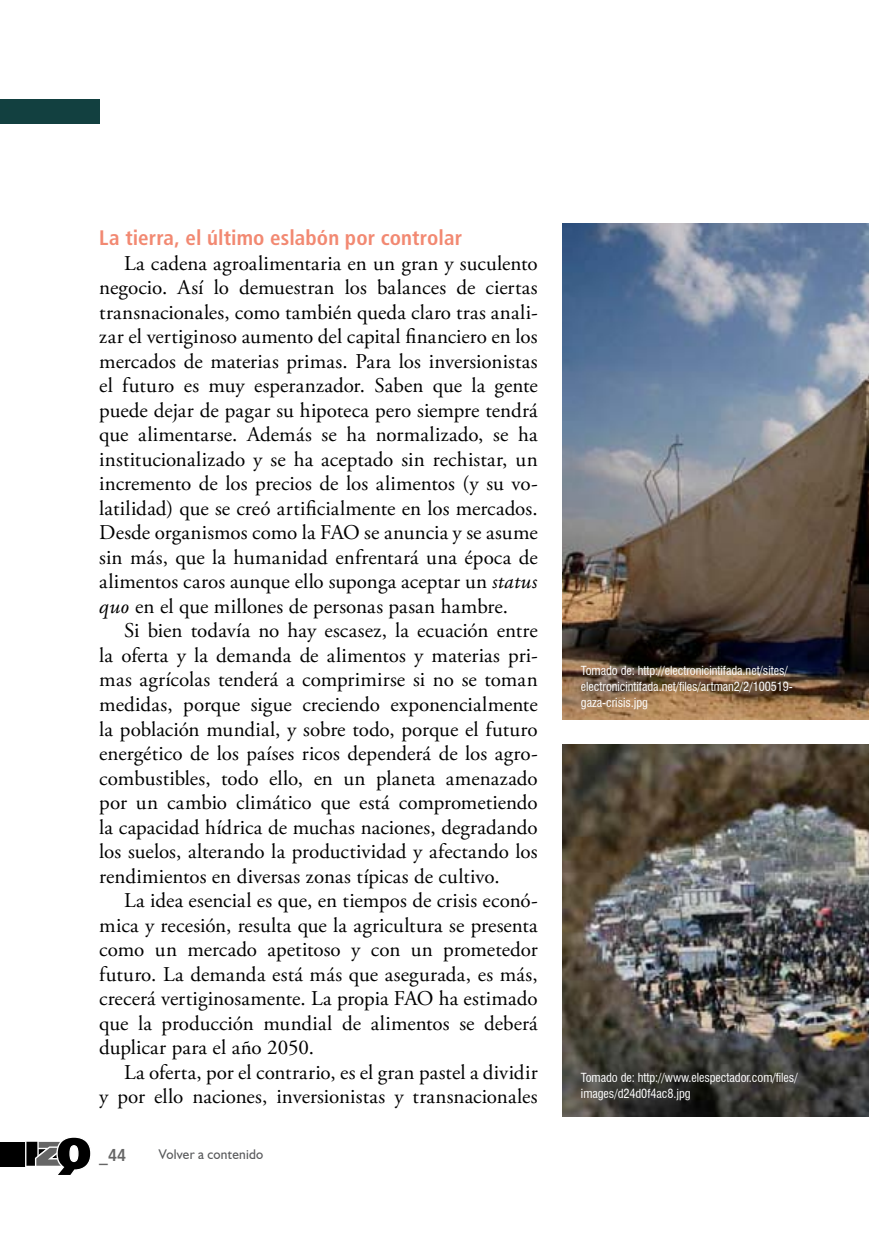
<style>
.page{position:relative;width:869px;height:1241px;background:#fff}
.page>*{position:absolute;margin:0;border:0;box-sizing:border-box;transform-origin:0 0}
.t1{font:21px/24.5px "Adobe Garamond Pro";letter-spacing:.005em;color:#000;text-align:justify}
.t2{font:700 condensed 21px "Frutiger LT Std";letter-spacing:.005em;color:#f28972}
.t3{font:17.5px "Humanist 777 BT Bold Condensed B";color:#666}
.t4{font:14px "Humanist 521 BT";letter-spacing:.02em;color:#58595b;scale:.95 1}
.t5{font:condensed 12.25px/15.8px "Swiss 721 BT";letter-spacing:-.005em;color:#fff}
.s1{font-style:italic}
</style>
<div class="page">
<img style="left:562px;top:744px;width:306px;height:372px">
<img style="left:562px;top:223px;width:306px;height:496px">
<div style="left:0;top:1141px;width:74px;height:25px;background:#000"></div>
<svg style="left:25px;top:1137px;width:66px;height:38px"></svg>
<div style="left:0;top:99px;width:99px;height:25px;background:#124040"></div>
<p class="t2" style="left:99px;top:225px;width:364px">La tierra, el último eslabón por controlar</p>
<p class="t1" style="left:99px;top:251px;width:444px;text-align:left;text-indent:25px">La cadena agroalimentaria en un gran y suculento negocio. Así lo demuestran los balances de ciertas transnacionales, como también queda claro tras anali&shy;zar el vertiginoso aumento del capital financiero en los mercados de materias primas. Para los inversionistas el futuro es muy esperanzador. Saben que la gente puede dejar de pagar su hipoteca pero siempre tendrá que alimentarse. Además se ha normalizado, se ha institucionalizado y se ha aceptado sin rechistar, un incremento de los precios de los alimentos (y su vo&shy;latilidad) que se creó artificialmente en los mercados.<br>Desde organismos como la FAO se anuncia y se asume sin más, que la humanidad enfrentará una época de alimentos caros aunque ello suponga aceptar un <span class="s1">status quo</span> en el que millones de personas pasan hambre.</p>
<p class="t1" style="left:99px;top:619px;width:440px;text-indent:25px">Si bien todavía no hay escasez, la ecuación entre la oferta y la demanda de alimentos y materias pri&shy;mas agrícolas tenderá a comprimirse si no se toman medidas, porque sigue creciendo exponencialmente la población mundial, y sobre todo, porque el futuro energético de los países ricos dependerá de los agro&shy;combustibles, todo ello, en un planeta amenazado por un cambio climático que está comprometiendo la capacidad hídrica de muchas naciones, degradando los suelos, alterando la productividad y afectando los rendimientos en diversas zonas típicas de cultivo.</p>
<p class="t1" style="left:99px;top:888px;width:440px;text-indent:25px">La idea esencial es que, en tiempos de crisis econó&shy;mica y recesión, resulta que la agricultura se presenta como un mercado apetitoso y con un prometedor futuro. La demanda está más que asegurada, es más, crecerá vertiginosamente. La propia FAO ha estimado que la producción mundial de alimentos se deberá duplicar para el año 2050.</p>
<p class="t1" style="left:99px;top:1060px;width:439px;text-align:right">La oferta, por el contrario, es el gran pastel a dividir<br>y por ello naciones, inversionistas y transnacionales</p>
<p class="t3" style="left:99px;top:1143px;width:28px">_44</p>
<p class="t4" style="left:159px;top:1145px;width:111px">Volver a contenido</p>
<p class="t5" style="left:580px;top:662px;width:213px">Tomado de: http://electronicintifada.net/sites/ electronicintifada.net/files/artman2/2/100519- gaza-crisis.jpg</p>
<p class="t5" style="left:580px;top:1069px;width:218px">Tomado de: http://www.elespectador.com/files/ images/d24d0f4ac8.jpg</p>
</div>
